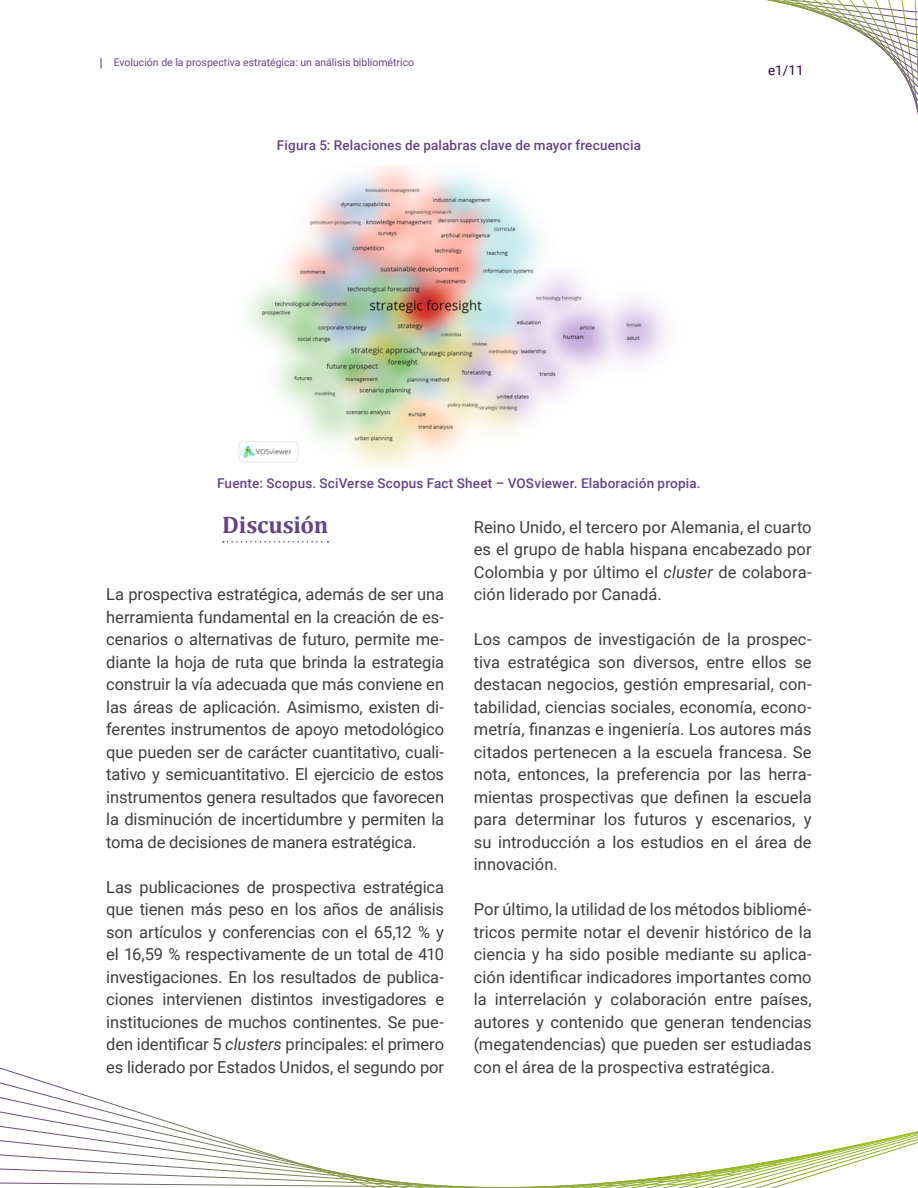
<style>
.page{position:relative;width:918px;height:1188px;background:#fff}
.page>*{position:absolute;margin:0;border:0;box-sizing:border-box;transform-origin:0 0}
.TITULO_0{font:700 24px "Cambria";letter-spacing:-.01em;color:#644389}
.Cuerpo_Articulo{font:16.5px/22.5px "Roboto";color:#3e3e3f;text-align:justify}
.TITULO_tabla_o_pie_f{font:500 13.5px "Roboto";letter-spacing:.015em;color:#644389}
.t1{font:13.5px "Roboto";color:#2d0046}
.t2{font:10.5px "Roboto";color:#644389}
.s1{font-style:italic}
</style>
<div class="page">
<svg style="left:891px;top:1132px;width:22px;height:20px"></svg>
<svg style="left:870px;top:1137px;width:21px;height:21px"></svg>
<svg style="left:570px;top:1141px;width:300px;height:47px"></svg>
<svg style="left:0;top:1067px;width:506px;height:121px"></svg>
<svg style="left:765px;top:0;width:153px;height:116px"></svg>
<img style="left:238px;top:166px;width:429px;height:301px">
<svg style="left:223px;top:541px;width:106px;height:2px"></svg>
<p class="t2" style="left:114px;top:55px;width:302px">Evolución de la prospectiva estratégica: un análisis bibliométrico</p>
<p class="TITULO_tabla_o_pie_f" style="left:277px;top:136px;width:366px">Figura 5: Relaciones de palabras clave de mayor frecuencia</p>
<p class="t1" style="left:768px;top:61px;width:37px">e1/11</p>
<p class="TITULO_tabla_o_pie_f" style="left:217px;top:473px;width:485px">Fuente: Scopus. SciVerse Scopus Fact Sheet – VOSviewer. Elaboración propia.</p>
<p class="TITULO_0" style="left:222px;top:507px;width:107px">Discusión</p>
<p class="Cuerpo_Articulo" style="left:474px;top:515px;width:339px">Reino Unido, el tercero por Alemania, el cuarto es el grupo de habla hispana encabezado por Colombia y por último el <span class="s1">cluster</span> de colabora&shy;ción liderado por Canadá.</p>
<p class="Cuerpo_Articulo" style="left:474px;top:627px;width:339px">Los campos de investigación de la prospec&shy;tiva estratégica son diversos, entre ellos se destacan negocios, gestión empresarial, con&shy;tabilidad, ciencias sociales, economía, econo&shy;metría, finanzas e ingeniería. Los autores más citados pertenecen a la escuela francesa. Se nota, entonces, la preferencia por las herra&shy;mientas prospectivas que definen la escuela para determinar los futuros y escenarios, y su introducción a los estudios en el área de innovación.</p>
<p class="Cuerpo_Articulo" style="left:474px;top:897px;width:339px">Por último, la utilidad de los métodos bibliomé&shy;tricos permite notar el devenir histórico de la ciencia y ha sido posible mediante su aplica&shy;ción identificar indicadores importantes como la interrelación y colaboración entre países, autores y contenido que generan tendencias (megatendencias) que pueden ser estudiadas con el área de la prospectiva estratégica.</p>
<p class="Cuerpo_Articulo" style="left:106px;top:582px;width:339px">La prospectiva estratégica, además de ser una herramienta fundamental en la creación de es&shy;cenarios o alternativas de futuro, permite me&shy;diante la hoja de ruta que brinda la estrategia construir la vía adecuada que más conviene en las áreas de aplicación. Asimismo, existen di&shy;ferentes instrumentos de apoyo metodológico que pueden ser de carácter cuantitativo, cuali&shy;tativo y semicuantitativo. El ejercicio de estos instrumentos genera resultados que favorecen la disminución de incertidumbre y permiten la toma de decisiones de manera estratégica.</p>
<p class="Cuerpo_Articulo" style="left:106px;top:875px;width:339px">Las publicaciones de prospectiva estratégica que tienen más peso en los años de análisis son artículos y conferencias con el 65,12 % y el 16,59 % respectivamente de un total de 410 investigaciones. En los resultados de publica&shy;ciones intervienen distintos investigadores e instituciones de muchos continentes. Se pue&shy;den identificar 5 <span class="s1">clusters</span> principales: el primero es liderado por Estados Unidos, el segundo por</p>
</div>
